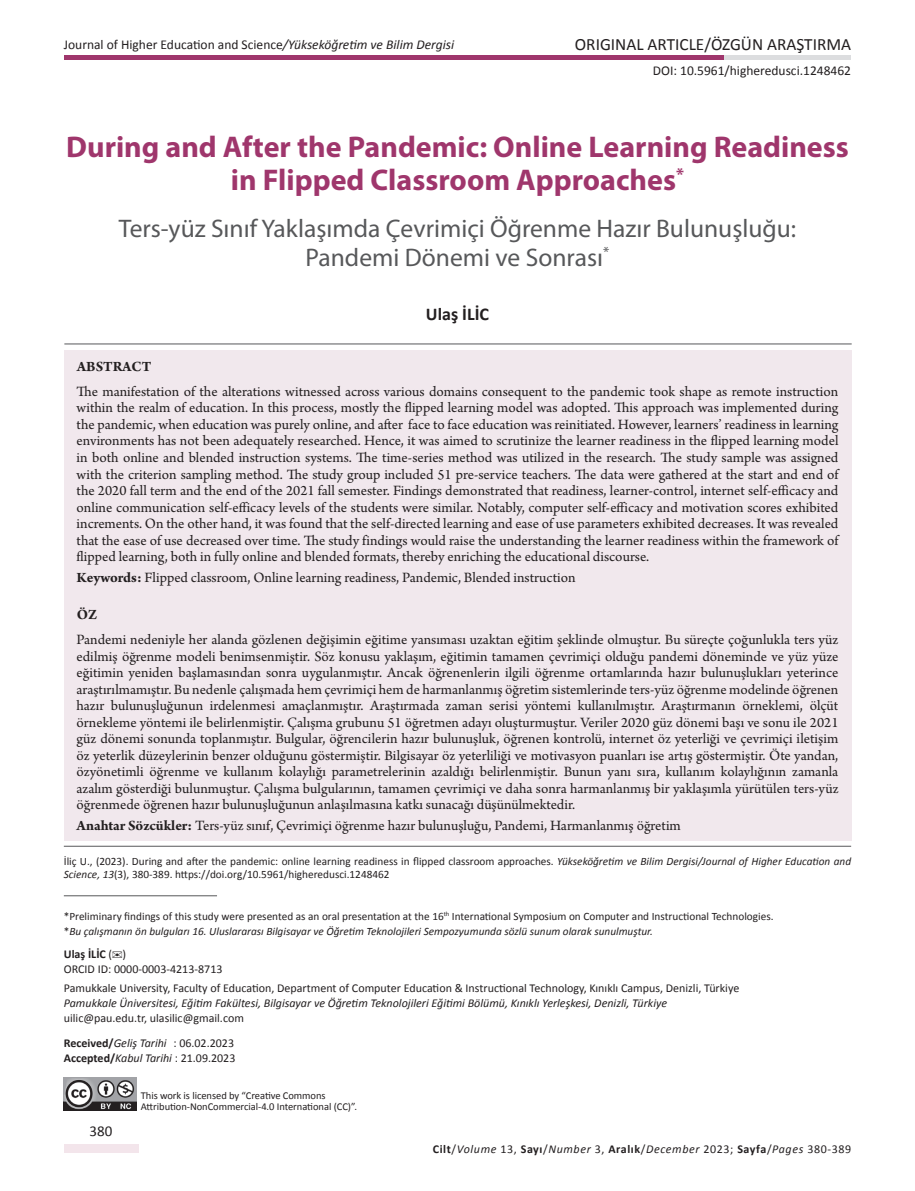
<style>
.page{position:relative;width:915px;height:1191px;background:#fff}
.page>*{position:absolute;margin:0;border:0;box-sizing:border-box;transform-origin:0 0}
.t1{font:700 30px/33px "Myriad Pro";color:#9f366c;text-align:center}
.t2{font:25.5px/29.2px "Myriad Pro";color:#57585a;text-align:center}
.t3{font:700 18px "Calibri";color:#231f20}
.t4{font:17.25px "Calibri";color:#231f20}
.t5{font:15px/16.5px "Arno Pro";color:#231f20;text-align:justify}
.t6{font:700 15px "Arno Pro";letter-spacing:.005em;color:#231f20}
.t7{font:15px "Calibri";color:#231f20}
.t8{font:13.5px "Calibri";color:#231f20}
.t9{font:12px "Calibri";color:#231f20}
.t10{font:italic 12px "Calibri";color:#231f20}
.t11{font:italic 12px "Calibri";letter-spacing:.05em;color:#231f20}
.t12{font:700 12px "Calibri";color:#231f20}
.t13{font:11.25px/13.5px "Calibri";color:#231f20}
.t14{font:italic 11.25px "Calibri";color:#231f20}
._2_başlık{font:10.5px/11.2px "Calibri";letter-spacing:-.005em;color:#231f20}
.s1{font-style:italic}
.s2{font-weight:700}
.s3{font-style:normal}
.s4{font-weight:400}
.s5{font-weight:700;font-style:normal}
</style>
<div class="page">
<div style="left:64px;top:1144px;width:74px;height:8px;background:#f3e5eb"></div>
<div style="left:719px;top:55px;width:131px;height:5px;background:#dcdddf"></div>
<div style="left:64px;top:55px;width:659px;height:5px;background:#9f366c"></div>
<div style="left:64px;top:350px;width:786px;height:490px;background:#f1e8ed"></div>
<hr style="left:64px;top:846px;width:786px;height:1px;background:#57585a">
<hr style="left:64px;top:343px;width:787px;height:1px;background:#57585a">
<hr style="left:64px;top:895px;width:153px;height:1px;background:#57585a">
<img style="left:64px;top:1077px;width:73px;height:33px">
<p class="t8" style="left:64px;top:36px;width:392px">Journal of Higher Education and Science<span class="s1">/Yükseköğretim ve Bilim Dergisi</span></p>
<p class="t4" style="left:574px;top:34px;width:278px">ORIGINAL ARTICLE/ÖZGÜN ARAŞTIRMA</p>
<p class="t8" style="left:652px;top:62px;width:200px">DOI: 10.5961/higheredusci.1248462</p>
<p class="t1" style="left:66px;top:130px;width:784px">During and After the Pandemic: Online Learning Readiness in Flipped Classroom Approaches<sup>*</sup></p>
<p class="t2" style="left:119px;top:213px;width:678px">Ters-yüz Sınıf Yaklaşımda Çevrimiçi Öğrenme Hazır Bulunuşluğu:<br>Pandemi Dönemi ve Sonrası<sup>*</sup></p>
<p class="t3" style="left:426px;top:302px;width:65px">Ulaş İLİC</p>
<p class="t6" style="left:77px;top:358px;width:76px">ABSTRACT</p>
<p class="t5" style="left:77px;top:384px;width:763px">The manifestation of the alterations witnessed across various domains consequent to the pandemic took shape as remote instruction within the realm of education. In this process, mostly the flipped learning model was adopted. This approach was implemented during the pandemic, when education was purely online, and after face to face education was reinitiated. However, learners’ readiness in learning environments has not been adequately researched. Hence, it was aimed to scrutinize the learner readiness in the flipped learning model in both online and blended instruction systems. The time-series method was utilized in the research. The study sample was assigned with the criterion sampling method. The study group included 51 pre-service teachers. The data were gathered at the start and end of the 2020 fall term and the end of the 2021 fall semester. Findings demonstrated that readiness, learner-control, internet self-efficacy and online communication self-efficacy levels of the students were similar. Notably, computer self-efficacy and motivation scores exhibited increments. On the other hand, it was found that the self-directed learning and ease of use parameters exhibited decreases. It was revealed that the ease of use decreased over time. The study findings would raise the understanding the learner readiness within the framework of flipped learning, both in fully online and blended formats, thereby enriching the educational discourse.</p>
<p class="t5" style="left:77px;top:570px;width:500px"><span class="s2">Keywords:</span> Flipped classroom, Online learning readiness, Pandemic, Blended instruction</p>
<p class="t6" style="left:77px;top:606px;width:22px">ÖZ</p>
<p class="t5" style="left:77px;top:632px;width:763px">Pandemi nedeniyle her alanda gözlenen değişimin eğitime yansıması uzaktan eğitim şeklinde olmuştur. Bu süreçte çoğunlukla ters yüz edilmiş öğrenme modeli benimsenmiştir. Söz konusu yaklaşım, eğitimin tamamen çevrimiçi olduğu pandemi döneminde ve yüz yüze eğitimin yeniden başlamasından sonra uygulanmıştır. Ancak öğrenenlerin ilgili öğrenme ortamlarında hazır bulunuşlukları yeterince araştırılmamıştır. Bu nedenle çalışmada hem çevrimiçi hem de harmanlanmış öğretim sistemlerinde ters-yüz öğrenme modelinde öğrenen hazır bulunuşluğunun irdelenmesi amaçlanmıştır. Araştırmada zaman serisi yöntemi kullanılmıştır. Araştırmanın örneklemi, ölçüt örnekleme yöntemi ile belirlenmiştir. Çalışma grubunu 51 öğretmen adayı oluşturmuştur. Veriler 2020 güz dönemi başı ve sonu ile 2021 güz dönemi sonunda toplanmıştır. Bulgular, öğrencilerin hazır bulunuşluk, öğrenen kontrolü, internet öz yeterliği ve çevrimiçi iletişim öz yeterlik düzeylerinin benzer olduğunu göstermiştir. Bilgisayar öz yeterliliği ve motivasyon puanları ise artış göstermiştir. Öte yandan, özyönetimli öğrenme ve kullanım kolaylığı parametrelerinin azaldığı belirlenmiştir. Bunun yanı sıra, kullanım kolaylığının zamanla azalım gösterdiği bulunmuştur. Çalışma bulgularının, tamamen çevrimiçi ve daha sonra harmanlanmış bir yaklaşımla yürütülen ters-yüz öğrenmede öğrenen hazır bulunuşluğunun anlaşılmasına katkı sunacağı düşünülmektedir.</p>
<p class="t5" style="left:77px;top:818px;width:605px"><span class="s2">Anahtar Sözcükler:</span> Ters-yüz sınıf, Çevrimiçi öğrenme hazır bulunuşluğu, Pandemi, Harmanlanmış öğretim</p>
<p class="t13" style="left:64px;top:854px;width:788px">İliç U., (2023). During and after the pandemic: online learning readiness in flipped classroom approaches. <span class="s1">Yükseköğretim ve Bilim Dergisi/Journal of Higher Education and<br>Science, 13</span>(3), 380-389. https://doi.org/10.5961/higheredusci.1248462</p>
<p class="t13" style="left:64px;top:909px;width:711px">*Preliminary findings of this study were presented as an oral presentation at the 16<sup>th</sup> International Symposium on Computer and Instructional Technologies.</p>
<p class="t14" style="left:64px;top:923px;width:590px"><span class="s3">*</span>Bu çalışmanın ön bulguları 16. Uluslararası Bilgisayar ve Öğretim Teknolojileri Sempozyumunda sözlü sunum olarak sunulmuştur.</p>
<p class="t12" style="left:64px;top:946px;width:64px">Ulaş İLİC <span class="s4">( )</span></p>
<p class="t9" style="left:64px;top:961px;width:160px">ORCID ID: 0000-0003-4213-8713</p>
<p class="t9" style="left:64px;top:980px;width:676px">Pamukkale University, Faculty of Education, Department of Computer Education &amp; Instructional Technology, Kınıklı Campus, Denizli, Türkiye</p>
<p class="t10" style="left:64px;top:995px;width:604px">Pamukkale Üniversitesi, Eğitim Fakültesi, Bilgisayar ve Öğretim Teknolojileri Eğitimi Bölümü, Kınıklı Yerleşkesi, Denizli, Türkiye</p>
<p class="t9" style="left:64px;top:1010px;width:181px">uilic@pau.edu.tr, ulasilic@gmail.com</p>
<p class="t10" style="left:64px;top:1035px;width:172px"><span class="s5">Received/</span>Geliş Tarihi <span class="s3">: 06.02.2023</span></p>
<p class="t10" style="left:64px;top:1050px;width:173px"><span class="s5">Accepted/</span>Kabul Tarihi <span class="s3">: 21.09.2023</span></p>
<p class="t7" style="left:90px;top:1121px;width:24px">380</p>
<p class="_2_başlık" style="left:141px;top:1089px;width:217px">This work is licensed by “Creative Commons<br>Attribution-NonCommercial-4.0 International (CC)”.</p>
<p class="t11" style="left:432px;top:1140px;width:419px"><span class="s5">Cilt</span><span class="s3">/</span>Volume <span class="s3">13,</span> <span class="s5">Sayı</span><span class="s3">/</span>Number <span class="s3">3,</span> <span class="s5">Aralık</span><span class="s3">/</span>December <span class="s3">2023;</span> <span class="s5">Sayfa</span><span class="s3">/</span>Pages <span class="s3">380-389</span></p>
</div>
